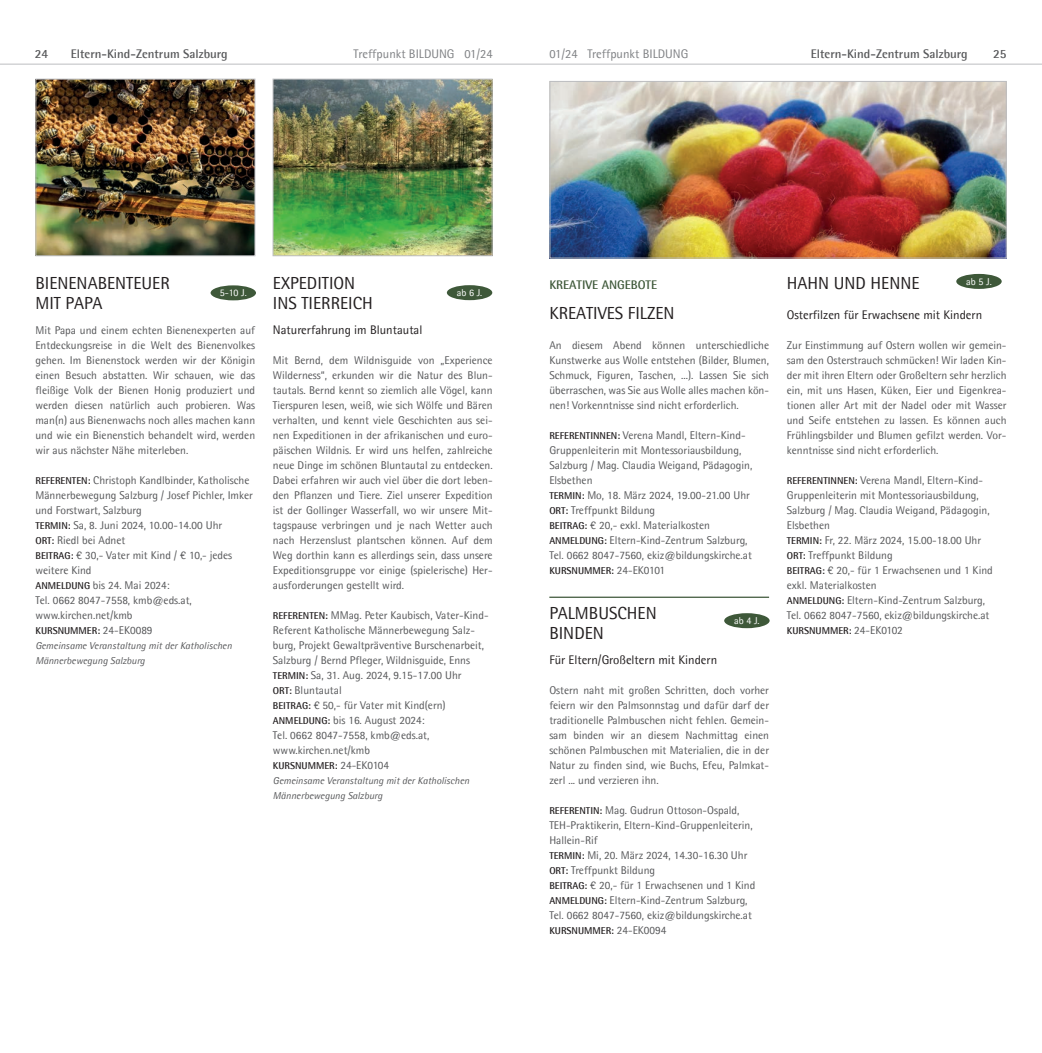
<style>
.page{position:relative;width:1042px;height:1053px;background:#fff}
.page>*{position:absolute;margin:0;border:0;box-sizing:border-box;transform-origin:0 0}
.t1{font:17.5px/20px "Agfa Rotis Semisans";color:#231f20}
.t2{font:12.5px "Agfa Rotis Semisans";color:#231f20}
.t3{font:700 12.5px "Agfa Rotis Semisans";color:#57585a}
.t4{font:12.5px "Agfa Rotis Semisans";color:#808285}
.t5{font:700 12.5px "Agfa Rotis Semisans";color:#3e5839}
.t6{font:11.25px/15px "Agfa Rotis Semisans";color:#57585a;text-align:justify}
.t7{font:italic 10px/15px "Agfa Rotis Semisans";color:#57585a}
.t8{font:700 10px "Agfa Rotis Semisans";color:#231f20}
.t9{font:10px "Agfa Rotis Semisans";color:#fff}
.s1{font-weight:700;font-size:10px;color:#231f20}
.s2{font-weight:700;font-style:normal;color:#231f20}
.s3{font-style:normal;font-size:11.25px}
.s4{font-weight:400;font-size:11.25px;color:#57585a}
</style>
<div class="page">
<hr style="left:0;top:64px;width:521px;height:1px;background:#bcbdc0">
<hr style="left:521px;top:64px;width:521px;height:1px;background:#bcbdc0">
<hr style="left:549px;top:596px;width:220px;height:2px;background:#3e5839">
<img style="left:551px;top:83px;width:453px;height:173px">
<div style="left:549px;top:81px;width:457px;height:177px;border:1px solid #bcbdc0"></div>
<img style="left:38px;top:81px;width:215px;height:173px">
<div style="left:36px;top:79px;width:219px;height:177px;border:1px solid #bcbdc0"></div>
<img style="left:275px;top:81px;width:215px;height:173px">
<div style="left:273px;top:79px;width:219px;height:177px;border:1px solid #bcbdc0"></div>
<div style="left:724px;top:613px;width:45px;height:15px;background:#3e5839;border-radius:50%"></div>
<div style="left:956px;top:274px;width:45px;height:15px;background:#3e5839;border-radius:50%"></div>
<div style="left:447px;top:285px;width:45px;height:15px;background:#3e5839;border-radius:50%"></div>
<div style="left:211px;top:285px;width:45px;height:15px;background:#3e5839;border-radius:50%"></div>
<p class="t3" style="left:35px;top:46px;width:15px">24</p>
<p class="t3" style="left:71px;top:46px;width:158px">Eltern-Kind-Zentrum Salzburg</p>
<p class="t4" style="left:354px;top:46px;width:141px">Treffpunkt BILDUNG 01/24</p>
<p class="t4" style="left:549px;top:46px;width:141px">01/24 Treffpunkt BILDUNG</p>
<p class="t3" style="left:811px;top:46px;width:158px">Eltern-Kind-Zentrum Salzburg</p>
<p class="t3" style="left:993px;top:46px;width:15px">25</p>
<h1 class="t1" style="left:273px;top:273px;width:101px">EXPEDITION<br>INS TIERREICH</h1>
<p class="t2" style="left:273px;top:322px;width:151px">Naturerfahrung im Bluntautal</p>
<p class="t6" style="left:273px;top:352px;width:221px">Mit Bernd, dem Wildnisguide von „Experience Wilderness“, erkunden wir die Natur des Blun&shy;tautals. Bernd kennt so ziemlich alle Vögel, kann Tierspuren lesen, weiß, wie sich Wölfe und Bären verhalten, und kennt viele Geschichten aus sei&shy;nen Expeditionen in der afrikanischen und euro&shy;päischen Wildnis. Er wird uns helfen, zahlreiche neue Dinge im schönen Bluntautal zu entdecken.<br>Dabei erfahren wir auch viel über die dort leben&shy;den Pflanzen und Tiere. Ziel unserer Expedition ist der Gollinger Wasserfall, wo wir unsere Mit&shy;tagspause verbringen und je nach Wetter auch nach Herzenslust plantschen können. Auf dem Weg dorthin kann es allerdings sein, dass unsere Expeditionsgruppe vor einige (spielerische) Her&shy;ausforderungen gestellt wird.</p>
<p class="t6" style="left:273px;top:607px;width:217px;text-align:left"><span class="s1">REFERENTEN:</span> MMag. Peter Kaubisch, Vater-Kind-Referent Katholische Männerbewegung Salz&shy;burg, Projekt Gewaltpräventive Burschenarbeit, Salzburg / Bernd Pfleger, Wildnisguide, Enns <span class="s1">TERMIN:</span> Sa, 31. Aug. 2024, 9.15-17.00 Uhr<br><span class="s1">ORT:</span> Bluntautal<br><span class="s1">BEITRAG:</span> € 50,- für Vater mit Kind(ern)<br><span class="s1">ANMELDUNG:</span> bis 16. August 2024:<br>Tel. 0662 8047-7558, kmb@eds.at, www.kirchen.net/kmb</p>
<p class="t7" style="left:273px;top:758px;width:198px"><span class="s2">KURSNUMMER:</span> <span class="s3">24-EK0104<br></span>Gemeinsame Veranstaltung mit der Katholischen<br>Männerbewegung Salzburg</p>
<h1 class="t1" style="left:35px;top:273px;width:136px">BIENENABENTEUER<br>MIT PAPA</h1>
<p class="t6" style="left:35px;top:322px;width:221px">Mit Papa und einem echten Bienenexperten auf Entdeckungsreise in die Welt des Bienenvolkes gehen. Im Bienenstock werden wir der Königin einen Besuch abstatten. Wir schauen, wie das fleißige Volk der Bienen Honig produziert und werden diesen natürlich auch probieren. Was man(n) aus Bienenwachs noch alles machen kann und wie ein Bienenstich behandelt wird, werden wir aus nächster Nähe miterleben.</p>
<p class="t6" style="left:35px;top:472px;width:219px;text-align:left"><span class="s1">REFERENTEN:</span> Christoph Kandlbinder, Katholische<br>Männerbewegung Salzburg / Josef Pichler, Imker und Forstwart, Salzburg<br><span class="s1">TERMIN:</span> Sa, 8. Juni 2024, 10.00-14.00 Uhr<br><span class="s1">ORT:</span> Riedl bei Adnet<br><span class="s1">BEITRAG:</span> € 30,- Vater mit Kind / € 10,- jedes weitere Kind<br><span class="s1">ANMELDUNG</span> bis 24. Mai 2024:<br>Tel. 0662 8047-7558, kmb@eds.at, www.kirchen.net/kmb</p>
<p class="t7" style="left:35px;top:623px;width:198px"><span class="s2">KURSNUMMER:</span> <span class="s3">24-EK0089<br></span>Gemeinsame Veranstaltung mit der Katholischen<br>Männerbewegung Salzburg</p>
<p class="t9" style="left:220px;top:287px;width:28px">5-10 J.</p>
<p class="t9" style="left:457px;top:287px;width:27px">ab 6 J.</p>
<p class="t5" style="left:549px;top:277px;width:109px">KREATIVE ANGEBOTE</p>
<h1 class="t1" style="left:549px;top:303px;width:127px">KREATIVES FILZEN</h1>
<p class="t6" style="left:549px;top:337px;width:221px">An diesem Abend können unterschiedliche Kunstwerke aus Wolle entstehen (Bilder, Blumen, Schmuck, Figuren, Taschen, ...). Lassen Sie sich überraschen, was Sie aus Wolle alles machen kön&shy;nen! Vorkenntnisse sind nicht erforderlich.</p>
<p class="t6" style="left:549px;top:427px;width:204px;text-align:left"><span class="s1">REFERENTINNEN:</span> Verena Mandl, Eltern-Kind-Gruppenleiterin mit Montessoriausbildung, Salzburg / Mag. Claudia Weigand, Pädagogin, Elsbethen<br><span class="s1">TERMIN:</span> Mo, 18. März 2024, 19.00-21.00 Uhr <span class="s1">ORT:</span> Treffpunkt Bildung<br><span class="s1">BEITRAG:</span> € 20,- exkl. Materialkosten <span class="s1">ANMELDUNG:</span> Eltern-Kind-Zentrum Salzburg, Tel. 0662 8047-7560, ekiz@bildungskirche.at</p>
<p class="t8" style="left:549px;top:564px;width:117px">KURSNUMMER: <span class="s4">24-EK0101</span></p>
<h1 class="t1" style="left:549px;top:603px;width:109px">PALMBUSCHEN<br>BINDEN</h1>
<p class="t2" style="left:549px;top:652px;width:169px">Für Eltern/Großeltern mit Kindern</p>
<p class="t6" style="left:549px;top:682px;width:221px">Ostern naht mit großen Schritten, doch vorher feiern wir den Palmsonnstag und dafür darf der traditionelle Palmbuschen nicht fehlen. Gemein&shy;sam binden wir an diesem Nachmittag einen schönen Palmbuschen mit Materialien, die in der Natur zu finden sind, wie Buchs, Efeu, Palmkat&shy;zerl ... und verzieren ihn.</p>
<p class="t6" style="left:549px;top:802px;width:207px;text-align:left"><span class="s1">REFERENTIN:</span> Mag. Gudrun Ottoson-Ospald, TEH-Praktikerin, Eltern-Kind-Gruppenleiterin, Hallein-Rif<br><span class="s1">TERMIN:</span> Mi, 20. März 2024, 14.30-16.30 Uhr <span class="s1">ORT:</span> Treffpunkt Bildung<br><span class="s1">BEITRAG:</span> € 20,- für 1 Erwachsenen und 1 Kind <span class="s1">ANMELDUNG:</span> Eltern-Kind-Zentrum Salzburg, Tel. 0662 8047-7560, ekiz@bildungskirche.at</p>
<p class="t8" style="left:549px;top:924px;width:119px">KURSNUMMER: <span class="s4">24-EK0094</span></p>
<p class="t9" style="left:734px;top:614px;width:27px">ab 4 J.</p>
<h1 class="t1" style="left:787px;top:273px;width:134px">HAHN UND HENNE</h1>
<p class="t2" style="left:787px;top:307px;width:197px">Osterfilzen für Erwachsene mit Kindern</p>
<p class="t6" style="left:787px;top:337px;width:221px">Zur Einstimmung auf Ostern wollen wir gemein&shy;sam den Osterstrauch schmücken! Wir laden Kin&shy;der mit ihren Eltern oder Großeltern sehr herzlich ein, mit uns Hasen, Küken, Eier und Eigenkrea&shy;tionen aller Art mit der Nadel oder mit Wasser und Seife entstehen zu lassen. Es können auch Frühlingsbilder und Blumen gefilzt werden. Vor&shy;kenntnisse sind nicht erforderlich.</p>
<p class="t6" style="left:787px;top:472px;width:207px;text-align:left"><span class="s1">REFERENTINNEN:</span> Verena Mandl, Eltern-Kind-Gruppenleiterin mit Montessoriausbildung, Salzburg / Mag. Claudia Weigand, Pädagogin, Elsbethen<br><span class="s1">TERMIN:</span> Fr, 22. März 2024, 15.00-18.00 Uhr <span class="s1">ORT:</span> Treffpunkt Bildung<br><span class="s1">BEITRAG:</span> € 20,- für 1 Erwachsenen und 1 Kind exkl. Materialkosten<br><span class="s1">ANMELDUNG:</span> Eltern-Kind-Zentrum Salzburg, Tel. 0662 8047-7560, ekiz@bildungskirche.at</p>
<p class="t8" style="left:787px;top:624px;width:118px">KURSNUMMER: <span class="s4">24-EK0102</span></p>
<p class="t9" style="left:966px;top:275px;width:27px">ab 5 J.</p>
</div>
